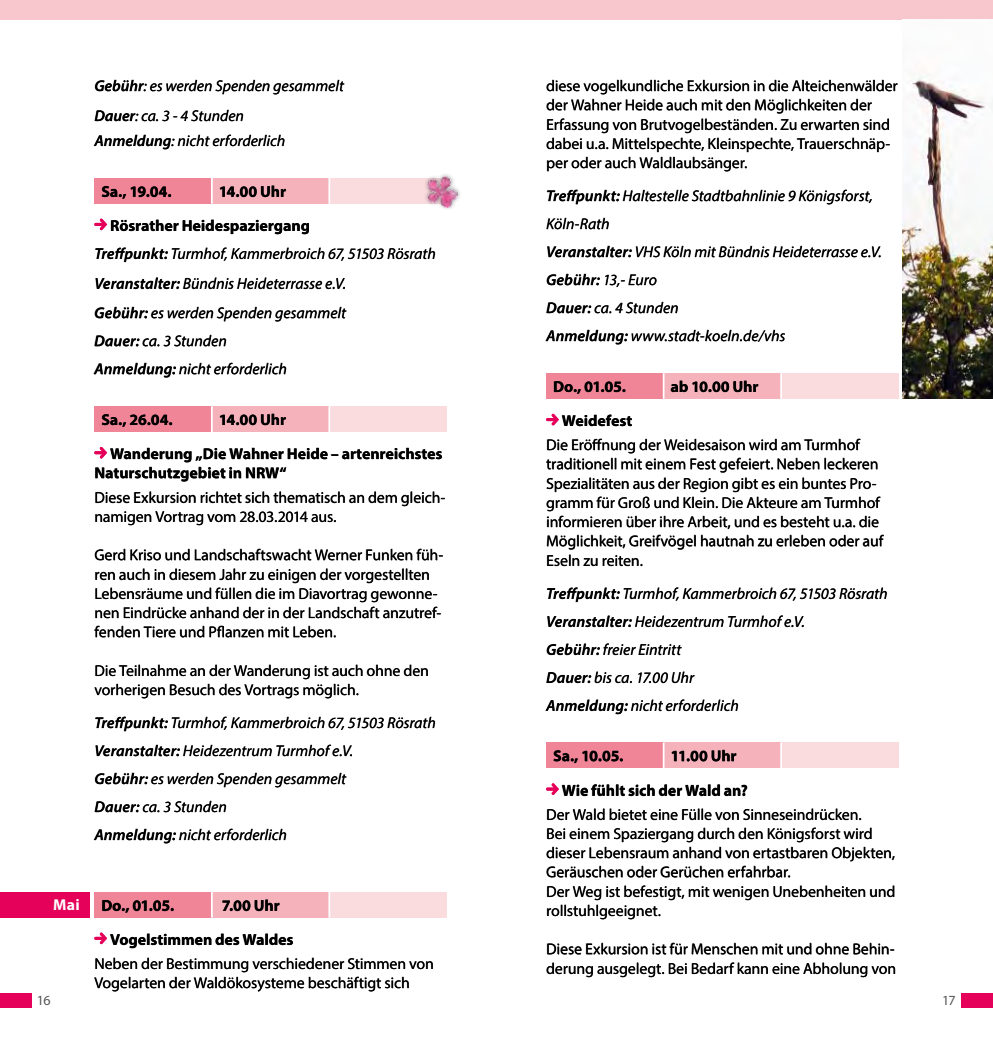
<style>
.page{position:relative;width:993px;height:1042px;background:#fff}
.page>*{position:absolute;margin:0;border:0;box-sizing:border-box;transform-origin:0 0}
.t1{font:15.75px/19.2px "Myriad Pro";letter-spacing:-.005em;color:#000}
.t2{font:italic 15.75px/28px "Myriad Pro";color:#000}
.t3{font:700 15.75px/34.1px "Myriad Pro";color:#000}
.t4{font:700 15.75px "Myriad Pro";color:#fff}
.t5{font:14px "Myriad Pro";color:#565656}
.s1{font-weight:600}
</style>
<div class="page">
<div style="left:0;top:0;width:992px;height:20px;background:#f8c7cd"></div>
<img style="left:902px;top:69px;width:90px;height:330px">
<div style="left:0;top:992px;width:32px;height:15px;background:#e5005a"></div>
<div style="left:960px;top:992px;width:32px;height:15px;background:#e5005a"></div>
<div style="left:0;top:891px;width:90px;height:26px;background:#e5005a"></div>
<div style="left:94px;top:178px;width:118px;height:26px;background:#f08597"></div>
<div style="left:212px;top:178px;width:117px;height:26px;background:#f5b2bb"></div>
<div style="left:329px;top:178px;width:117px;height:26px;background:#fadbde"></div>
<hr style="left:211px;top:178px;width:2px;height:26px;background:#fff">
<hr style="left:328px;top:178px;width:2px;height:26px;background:#fff">
<div style="left:94px;top:406px;width:118px;height:26px;background:#f08597"></div>
<div style="left:212px;top:406px;width:117px;height:26px;background:#f5b2bb"></div>
<div style="left:329px;top:406px;width:117px;height:26px;background:#fadbde"></div>
<hr style="left:211px;top:406px;width:2px;height:26px;background:#fff">
<hr style="left:328px;top:406px;width:2px;height:26px;background:#fff">
<div style="left:94px;top:892px;width:118px;height:25px;background:#f08597"></div>
<div style="left:212px;top:892px;width:117px;height:25px;background:#f5b2bb"></div>
<div style="left:329px;top:892px;width:117px;height:25px;background:#fadbde"></div>
<hr style="left:211px;top:892px;width:2px;height:25px;background:#fff">
<hr style="left:328px;top:892px;width:2px;height:25px;background:#fff">
<div style="left:546px;top:373px;width:117px;height:26px;background:#f08597"></div>
<div style="left:663px;top:373px;width:117px;height:26px;background:#f5b2bb"></div>
<div style="left:780px;top:373px;width:118px;height:26px;background:#fadbde"></div>
<hr style="left:662px;top:373px;width:2px;height:26px;background:#fff">
<svg style="left:780px;top:373px;width:1px;height:25px"></svg>
<div style="left:546px;top:742px;width:117px;height:26px;background:#f08597"></div>
<div style="left:663px;top:742px;width:117px;height:26px;background:#f5b2bb"></div>
<div style="left:780px;top:742px;width:118px;height:26px;background:#fadbde"></div>
<hr style="left:662px;top:742px;width:2px;height:26px;background:#fff">
<svg style="left:780px;top:742px;width:1px;height:26px"></svg>
<svg style="left:94px;top:958px;width:338px;height:33px"></svg>
<svg style="left:222px;top:899px;width:57px;height:12px"></svg>
<svg style="left:102px;top:900px;width:71px;height:12px"></svg>
<svg style="left:94px;top:829px;width:192px;height:14px"></svg>
<svg style="left:95px;top:801px;width:131px;height:11px"></svg>
<svg style="left:95px;top:773px;width:251px;height:14px"></svg>
<svg style="left:96px;top:745px;width:256px;height:11px"></svg>
<svg style="left:95px;top:717px;width:340px;height:14px"></svg>
<svg style="left:94px;top:665px;width:333px;height:33px"></svg>
<svg style="left:94px;top:626px;width:241px;height:11px"></svg>
<svg style="left:95px;top:568px;width:345px;height:50px"></svg>
<svg style="left:95px;top:549px;width:347px;height:11px"></svg>
<svg style="left:95px;top:491px;width:350px;height:34px"></svg>
<svg style="left:220px;top:414px;width:65px;height:11px"></svg>
<svg style="left:102px;top:414px;width:70px;height:13px"></svg>
<svg style="left:94px;top:363px;width:192px;height:15px"></svg>
<svg style="left:95px;top:335px;width:131px;height:11px"></svg>
<svg style="left:95px;top:307px;width:251px;height:15px"></svg>
<svg style="left:96px;top:277px;width:249px;height:12px"></svg>
<svg style="left:95px;top:247px;width:340px;height:15px"></svg>
<svg style="left:220px;top:185px;width:65px;height:12px"></svg>
<svg style="left:102px;top:186px;width:69px;height:13px"></svg>
<svg style="left:94px;top:135px;width:190px;height:14px"></svg>
<svg style="left:95px;top:110px;width:148px;height:11px"></svg>
<svg style="left:95px;top:80px;width:249px;height:14px"></svg>
<svg style="left:94px;top:219px;width:215px;height:15px"></svg>
<svg style="left:94px;top:447px;width:348px;height:35px"></svg>
<svg style="left:94px;top:932px;width:199px;height:16px"></svg>
<svg style="left:546px;top:962px;width:348px;height:15px"></svg>
<svg style="left:547px;top:943px;width:346px;height:11px"></svg>
<svg style="left:547px;top:885px;width:347px;height:34px"></svg>
<svg style="left:546px;top:827px;width:348px;height:50px"></svg>
<svg style="left:547px;top:808px;width:313px;height:12px"></svg>
<svg style="left:672px;top:750px;width:64px;height:11px"></svg>
<svg style="left:553px;top:750px;width:69px;height:13px"></svg>
<svg style="left:545px;top:699px;width:192px;height:15px"></svg>
<svg style="left:546px;top:671px;width:148px;height:12px"></svg>
<svg style="left:546px;top:643px;width:135px;height:12px"></svg>
<svg style="left:547px;top:615px;width:256px;height:12px"></svg>
<svg style="left:547px;top:587px;width:339px;height:15px"></svg>
<svg style="left:547px;top:535px;width:336px;height:31px"></svg>
<svg style="left:546px;top:439px;width:334px;height:90px"></svg>
<svg style="left:671px;top:381px;width:87px;height:11px"></svg>
<svg style="left:554px;top:381px;width:71px;height:13px"></svg>
<svg style="left:545px;top:330px;width:239px;height:14px"></svg>
<svg style="left:546px;top:302px;width:131px;height:11px"></svg>
<svg style="left:546px;top:274px;width:110px;height:13px"></svg>
<svg style="left:547px;top:246px;width:333px;height:11px"></svg>
<svg style="left:546px;top:218px;width:62px;height:11px"></svg>
<svg style="left:547px;top:190px;width:324px;height:14px"></svg>
<svg style="left:546px;top:80px;width:351px;height:91px"></svg>
<svg style="left:546px;top:414px;width:85px;height:12px"></svg>
<svg style="left:546px;top:783px;width:200px;height:12px"></svg>
<div style="left:423px;top:172px;width:39px;height:40px;background:#000;opacity:.4"></div>
<img style="left:427px;top:177px;width:30px;height:30px">
<p class="t2" style="left:94px;top:71px;width:251px;line-height:29.9px"><span class="s1">Gebühr</span>: es werden Spenden gesammelt<br><span class="s1">Dauer</span>: ca. 3 - 4 Stunden</p>
<p class="t2" style="left:94px;top:127px;width:192px"><span class="s1">Anmeldung</span>: nicht erforderlich</p>
<p class="t3" style="left:101px;top:174px;width:72px">Sa., 19.04.</p>
<p class="t3" style="left:110px;top:174px;width:201px;text-indent:109px">14.00 Uhr<br>Rösrather Heidespaziergang</p>
<p class="t2" style="left:94px;top:238px;width:343px;line-height:29.8px"><span class="s1">Treffpunkt:</span> Turmhof, Kammerbroich 67, 51503 Rösrath<br><span class="s1">Veranstalter:</span> Bündnis Heideterrasse e.V.<br><span class="s1">Gebühr:</span> es werden Spenden gesammelt</p>
<p class="t2" style="left:94px;top:327px;width:194px"><span class="s1">Dauer:</span> ca. 3 Stunden<br><span class="s1">Anmeldung:</span> nicht erforderlich</p>
<p class="t3" style="left:101px;top:402px;width:73px">Sa., 26.04.</p>
<p class="t3" style="left:110px;top:402px;width:334px;text-indent:109px">14.00 Uhr<br>Wanderung „Die Wahner Heide – artenreichstes</p>
<p class="t3" style="left:94px;top:455px;width:194px">Naturschutzgebiet in NRW“</p>
<p class="t1" style="left:94px;top:487px;width:352px">Diese Exkursion richtet sich thematisch an dem gleich&shy;namigen Vortrag vom 28.03.2014 aus.</p>
<p class="t1" style="left:94px;top:545px;width:350px">Gerd Kriso und Landschaftswacht Werner Funken füh&shy;ren auch in diesem Jahr zu einigen der vorgestellten Lebensräume und füllen die im Diavortrag gewonne&shy;nen Eindrücke anhand der in der Landschaft anzutref&shy;fenden Tiere und Pflanzen mit Leben.</p>
<p class="t1" style="left:94px;top:661px;width:336px">Die Teilnahme an der Wanderung ist auch ohne den vorherigen Besuch des Vortrags möglich.</p>
<p class="t2" style="left:94px;top:708px;width:343px"><span class="s1">Treffpunkt:</span> Turmhof, Kammerbroich 67, 51503 Rösrath <span class="s1">Veranstalter:</span> Heidezentrum Turmhof e.V.<br><span class="s1">Gebühr:</span> es werden Spenden gesammelt<br><span class="s1">Dauer:</span> ca. 3 Stunden<br><span class="s1">Anmeldung:</span> nicht erforderlich</p>
<p class="t4" style="left:53px;top:895px;width:28px">Mai</p>
<p class="t3" style="left:110px;top:888px;width:185px;text-indent:112px">7.00 Uhr<br>Vogelstimmen des Waldes</p>
<p class="t1" style="left:94px;top:954px;width:341px">Neben der Bestimmung verschiedener Stimmen von<br>Vogelarten der Waldökosysteme beschäftigt sich</p>
<p class="t3" style="left:101px;top:888px;width:74px">Do., 01.05.</p>
<p class="t1" style="left:546px;top:76px;width:353px">diese vogelkundliche Exkursion in die Alteichenwälder der Wahner Heide auch mit den Möglichkeiten der Erfassung von Brutvogelbeständen. Zu erwarten sind dabei u.a. Mittelspechte, Kleinspechte, Trauerschnäp&shy;per oder auch Waldlaubsänger.</p>
<p class="t2" style="left:546px;top:182px;width:337px"><span class="s1">Treffpunkt:</span> Haltestelle Stadtbahnlinie 9 Königsforst, Köln-Rath<br><span class="s1">Veranstalter:</span> VHS Köln mit Bündnis Heideterrasse e.V.<br><span class="s1">Gebühr:</span> 13,- Euro<br><span class="s1">Dauer:</span> ca. 4 Stunden<br><span class="s1">Anmeldung:</span> www.stadt-koeln.de/vhs</p>
<p class="t3" style="left:553px;top:369px;width:74px">Do., 01.05.</p>
<p class="t3" style="left:670px;top:369px;width:89px">ab 10.00 Uhr</p>
<p class="t3" style="left:561px;top:403px;width:72px">Weidefest</p>
<p class="t1" style="left:546px;top:435px;width:338px">Die Eröffnung der Weidesaison wird am Turmhof traditionell mit einem Fest gefeiert. Neben leckeren Spezialitäten aus der Region gibt es ein buntes Pro&shy;gramm für Groß und Klein. Die Akteure am Turmhof informieren über ihre Arbeit, und es besteht u.a. die Möglichkeit, Greifvögel hautnah zu erleben oder auf Eseln zu reiten.</p>
<p class="t2" style="left:546px;top:579px;width:343px"><span class="s1">Treffpunkt:</span> Turmhof, Kammerbroich 67, 51503 Rösrath <span class="s1">Veranstalter:</span> Heidezentrum Turmhof e.V.<br><span class="s1">Gebühr:</span> freier Eintritt<br><span class="s1">Dauer:</span> bis ca. 17.00 Uhr<br><span class="s1">Anmeldung:</span> nicht erforderlich</p>
<p class="t3" style="left:553px;top:738px;width:72px">Sa., 10.05.</p>
<p class="t3" style="left:561px;top:738px;width:187px;text-indent:109px">11.00 Uhr<br>Wie fühlt sich der Wald an?</p>
<p class="t1" style="left:546px;top:804px;width:351px">Der Wald bietet eine Fülle von Sinneseindrücken.<br>Bei einem Spaziergang durch den Königsforst wird dieser Lebensraum anhand von ertastbaren Objekten, Geräuschen oder Gerüchen erfahrbar.<br>Der Weg ist befestigt, mit wenigen Unebenheiten und rollstuhlgeeignet.</p>
<p class="t1" style="left:546px;top:939px;width:351px">Diese Exkursion ist für Menschen mit und ohne Behin&shy;derung ausgelegt. Bei Bedarf kann eine Abholung von</p>
<p class="t5" style="left:37px;top:991px;width:15px">16</p>
<p class="t5" style="left:941px;top:992px;width:15px">17</p>
</div>
